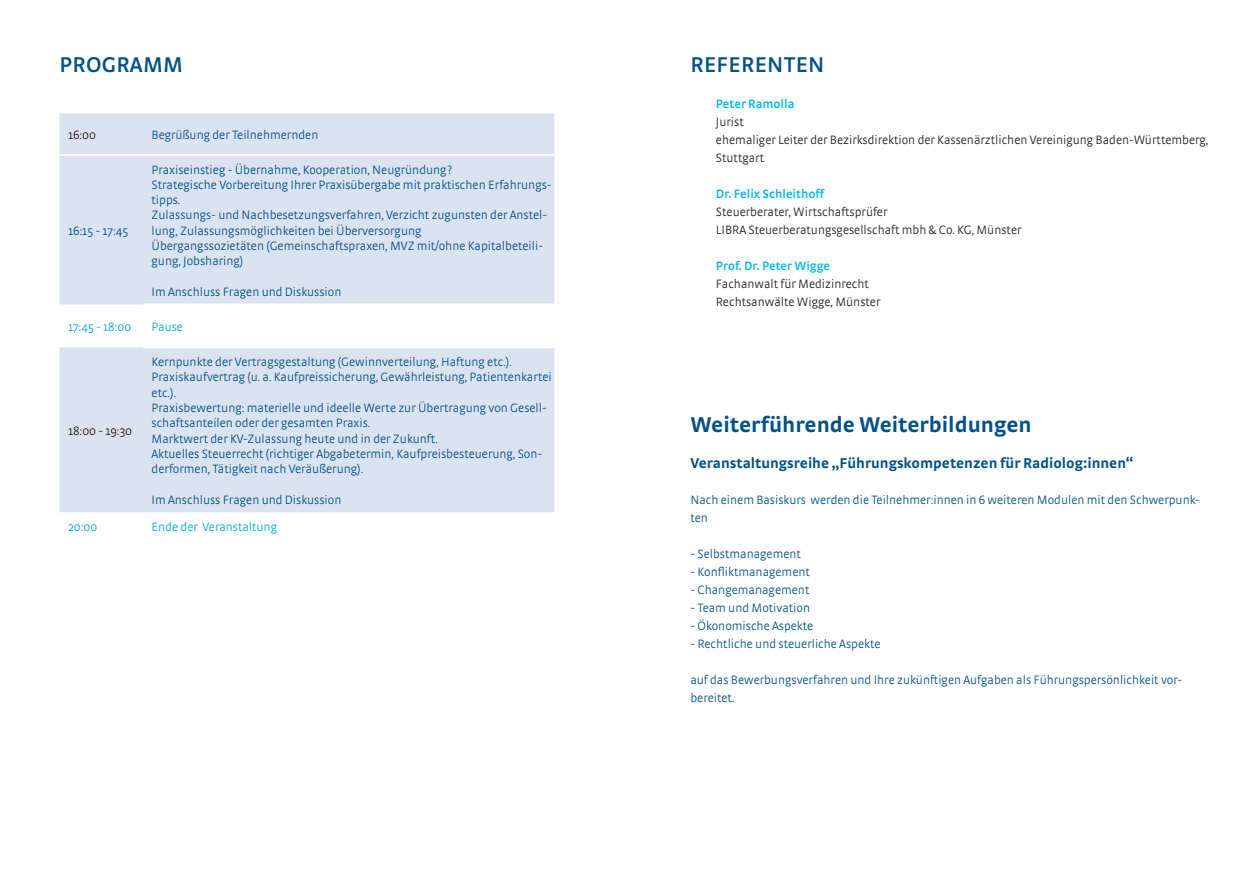
<style>
.page{position:relative;width:1259px;height:893px;background:#fff}
.page>*{position:absolute;margin:0;border:0;box-sizing:border-box;transform-origin:0 0}
.Headline_DRG-Blau{font:700 22.5px "Strada OT";color:#005187}
.Headline_DRG-Blau-2{font:600 22.5px "Strada OT";letter-spacing:.01em;color:#005187}
.Tabelle_Zwischenhead{font:600 22.5px "Strada OT";letter-spacing:.01em;color:#005187}
.Headline_DRG-Blau-3{font:700 15px "Strada OT";color:#005187}
.Tabelle_Text{font:300 12.75px/15.3px "Strada OT";color:#005187}
.Headline_DRG-Blau-4{font:300 12.75px/18px "Strada OT";color:#005187}
.Fliessetext_schwarz{font:300 12.75px/18px "Strada OT";color:#231f20}
.Tabelle_Text-2{font:300 12.75px "Strada OT";color:#00a9e0}
.Fliessetext_schwarz-2{font:600 12.75px/18px "Strada OT";color:#00b6ef}
.Tabelle_Text-3{font:300 12.75px "Strada OT";color:#231f20}
.s1{font-weight:300;color:#231f20}
.s2{font-weight:600;color:#00b6ef}
</style>
<div class="page">
<svg style="left:60px;top:113px;width:494px;height:399px;background:#dee6f0"></svg>
<hr style="left:60px;top:154px;width:83px;height:2px;background:#fff">
<hr style="left:143px;top:154px;width:411px;height:2px;background:#fff">
<hr style="left:143px;top:304px;width:411px;height:1px;background:#fff">
<hr style="left:143px;top:347px;width:411px;height:1px;background:#fff">
<p class="Tabelle_Zwischenhead" style="left:60px;top:51px;width:125px">PROGRAMM</p>
<p class="Tabelle_Text-3" style="left:68px;top:127px;width:30px">16:00</p>
<p class="Tabelle_Text" style="left:152px;top:127px;width:168px">Begrüßung der Teilnehmernden</p>
<p class="Tabelle_Text" style="left:68px;top:223px;width:62px">16:15 - 17:45</p>
<p class="Tabelle_Text" style="left:152px;top:162px;width:302px">Praxiseinstieg - Übernahme, Kooperation, Neugründung?</p>
<p class="Tabelle_Text" style="left:152px;top:177px;width:402px">Strategische Vorbereitung Ihrer Praxisübergabe mit praktischen Erfahrungs&shy;tipps.</p>
<p class="Tabelle_Text" style="left:152px;top:208px;width:397px">Zulassungs- und Nachbesetzungsverfahren, Verzicht zugunsten der Anstel&shy;lung, Zulassungsmöglichkeiten bei Überversorgung</p>
<p class="Tabelle_Text" style="left:152px;top:238px;width:393px">Übergangssozietäten (Gemeinschaftspraxen, MVZ mit/ohne Kapitalbeteili&shy;gung, Jobsharing)</p>
<p class="Tabelle_Text" style="left:152px;top:284px;width:191px">Im Anschluss Fragen und Diskussion</p>
<p class="Tabelle_Text-2" style="left:68px;top:320px;width:65px">17:45 - 18:00</p>
<p class="Tabelle_Text-2" style="left:152px;top:320px;width:33px">Pause</p>
<p class="Tabelle_Text-3" style="left:68px;top:424px;width:65px">18:00 - 19:30</p>
<p class="Tabelle_Text" style="left:152px;top:354px;width:362px">Kernpunkte der Vertragsgestaltung (Gewinnverteilung, Haftung etc.).</p>
<p class="Tabelle_Text" style="left:152px;top:370px;width:402px">Praxiskaufvertrag (u. a. Kaufpreissicherung, Gewährleistung, Patientenkartei etc.).</p>
<p class="Tabelle_Text" style="left:152px;top:400px;width:397px">Praxisbewertung: materielle und ideelle Werte zur Übertragung von Gesell&shy;schaftsanteilen oder der gesamten Praxis.</p>
<p class="Tabelle_Text" style="left:152px;top:431px;width:288px">Marktwert der KV-Zulassung heute und in der Zukunft.</p>
<p class="Tabelle_Text" style="left:152px;top:446px;width:392px">Aktuelles Steuerrecht (richtiger Abgabetermin, Kaufpreisbesteuerung, Son&shy;derformen, Tätigkeit nach Veräußerung).</p>
<p class="Tabelle_Text" style="left:152px;top:492px;width:191px">Im Anschluss Fragen und Diskussion</p>
<p class="Tabelle_Text-2" style="left:68px;top:519px;width:31px">20:00</p>
<p class="Tabelle_Text-2" style="left:152px;top:519px;width:127px">Ende der Veranstaltung</p>
<p class="Headline_DRG-Blau-2" style="left:690px;top:51px;width:135px">REFERENTEN</p>
<p class="Fliessetext_schwarz-2" style="left:716px;top:95px;width:80px">Peter Ramolla<br><span class="s1">Jurist</span></p>
<p class="Fliessetext_schwarz" style="left:716px;top:131px;width:494px">ehemaliger Leiter der Bezirksdirektion der Kassenärztlichen Vereinigung Baden-Württemberg,<br>Stuttgart</p>
<p class="Fliessetext_schwarz" style="left:716px;top:185px;width:307px"><span class="s2">Dr. Felix Schleithoff<br></span>Steuerberater, Wirtschaftsprüfer<br>LIBRA Steuerberatungsgesellschaft mbh &amp; Co. KG, Münster</p>
<p class="Fliessetext_schwarz" style="left:716px;top:257px;width:166px"><span class="s2">Prof. Dr. Peter Wigge<br></span>Fachanwalt für Medizinrecht<br>Rechtsanwälte Wigge, Münster</p>
<p class="Headline_DRG-Blau" style="left:690px;top:411px;width:343px">Weiterführende Weiterbildungen</p>
<p class="Headline_DRG-Blau-3" style="left:690px;top:454px;width:444px">Veranstaltungsreihe „Führungskompetenzen für Radiolog:innen“</p>
<p class="Headline_DRG-Blau-4" style="left:690px;top:491px;width:511px">Nach einem Basiskurs werden die Teilnehmer:innen in 6 weiteren Modulen mit den Schwerpunk&shy;ten</p>
<p class="Headline_DRG-Blau-4" style="left:690px;top:545px;width:112px">- Selbstmanagement</p>
<p class="Headline_DRG-Blau-4" style="left:690px;top:563px;width:121px">- Konfliktmanagement</p>
<p class="Headline_DRG-Blau-4" style="left:690px;top:581px;width:120px">- Changemanagement</p>
<p class="Headline_DRG-Blau-4" style="left:690px;top:599px;width:121px">- Team und Motivation</p>
<p class="Headline_DRG-Blau-4" style="left:690px;top:617px;width:124px">- Ökonomische Aspekte</p>
<p class="Headline_DRG-Blau-4" style="left:690px;top:635px;width:191px">- Rechtliche und steuerliche Aspekte</p>
<p class="Headline_DRG-Blau-4" style="left:690px;top:671px;width:493px">auf das Bewerbungsverfahren und Ihre zukünftigen Aufgaben als Führungspersönlichkeit vor&shy;bereitet.</p>
</div>
